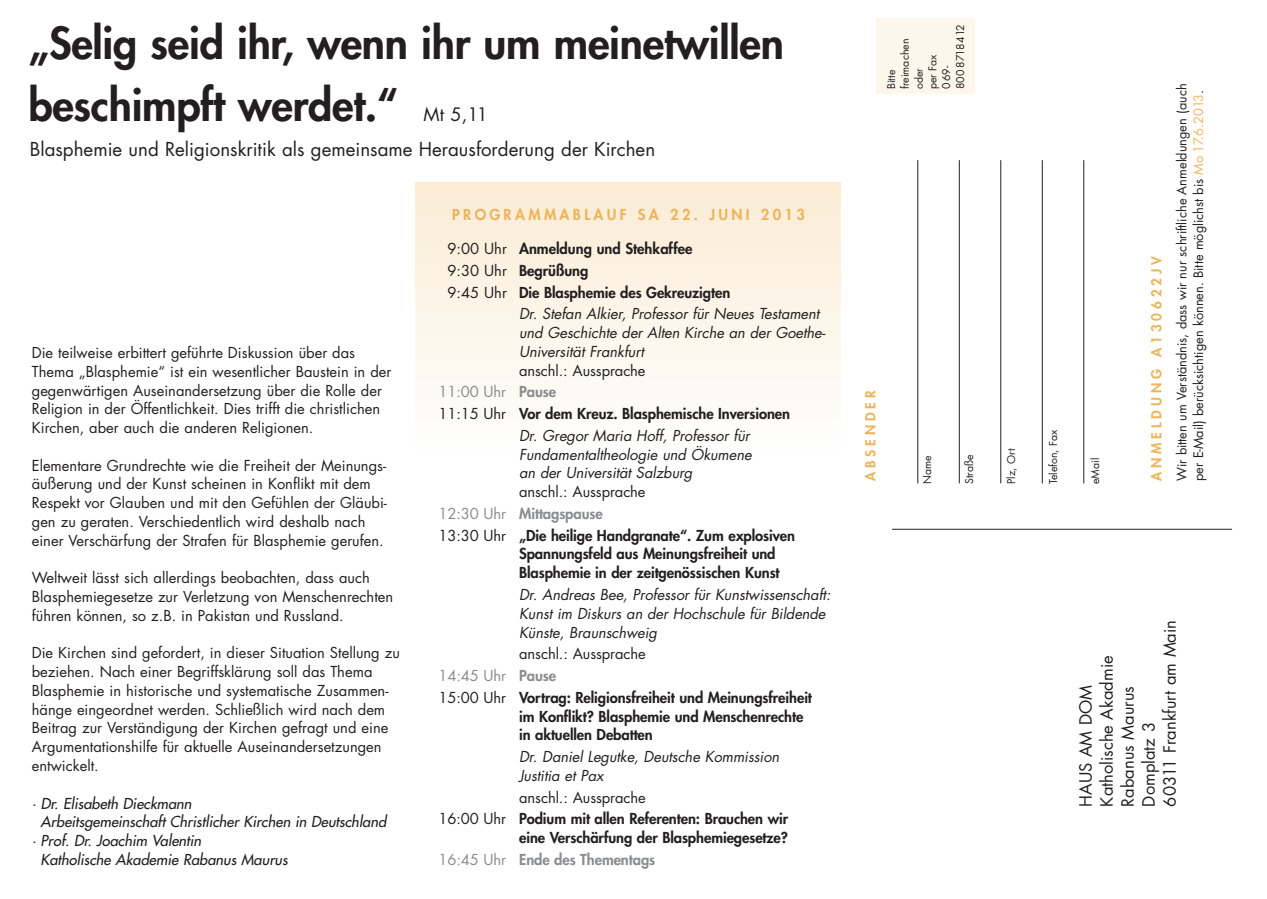
<style>
.page{position:relative;width:1267px;height:899px;background:#fff}
.page>*{position:absolute;margin:0;border:0;box-sizing:border-box;transform-origin:0 0}
.t1{font:800 42.9px/61.5px "Futura LT";letter-spacing:-.005em;color:#231f20}
.t2{font:18.6px "Futura LT";color:#231f20}
.t3{font:18px "Futura LT";color:#231f20}
.t4{font:16.5px/21px "Futura LT";color:#231f20}
.t5{font:14.7px/18.8px "Futura LT";color:#231f20}
.t6{font:800 14.7px/21.8px "Futura LT";letter-spacing:-.005em;color:#231f20}
.t7{font:italic 14.7px/18.8px "Futura LT";letter-spacing:-.005em;color:#231f20}
.t8{font:italic 14.7px "Futura LT";color:#231f20}
.t9{font:800 14.7px "Futura LT";letter-spacing:.225em;color:#eeb45b}
.t10{font:14.7px "Futura LT";letter-spacing:-.005em;color:#8a8c8f}
.t11{font:800 13.5px "Futura LT";letter-spacing:.29em;color:#eeb45b}
.t12{font:12.75px/16.5px "Futura LT";color:#231f20}
.t13{font:10.5px/13.8px "Futura LT";color:#231f20}
.s1{font-weight:400}
.s2{font-weight:800}
.s3{font-weight:400;color:#8a8c8f}
.s4{color:#8a8c8f}
.s5{color:#eeb45b}
</style>
<div class="page">
<div style="left:415px;top:182px;width:425px;height:269px;background:linear-gradient(to bottom,#fbecd4,#fefefe)"></div>
<div style="left:876px;top:18px;width:98px;height:76px;background:#fcf6eb"></div>
<hr style="left:892px;top:528px;width:339px;height:1px;background:#231f20">
<hr style="left:917px;top:160px;width:1px;height:323px;background:#231f20">
<hr style="left:958px;top:160px;width:1px;height:323px;background:#231f20">
<hr style="left:1000px;top:160px;width:1px;height:323px;background:#231f20">
<hr style="left:1041px;top:160px;width:1px;height:323px;background:#231f20">
<hr style="left:1083px;top:160px;width:1px;height:323px;background:#231f20">
<h1 class="t1" style="left:28px;top:18px;width:757px">„Selig seid ihr, wenn ihr um meinetwillen beschimpft werdet.“</h1>
<p class="t3" style="left:423px;top:106px;width:66px">Mt 5,11</p>
<p class="t2" style="left:30px;top:141px;width:626px">Blasphemie und Religionskritik als gemeinsame Herausforderung der Kirchen</p>
<p class="t5" style="left:32px;top:344px;width:361px">Die teilweise erbittert geführte Diskussion über das Thema „Blasphemie“ ist ein wesentlicher Baustein in der gegenwärtigen Auseinandersetzung über die Rolle der Religion in der Öffentlichkeit. Dies trifft die christlichen Kirchen, aber auch die anderen Religionen.</p>
<p class="t5" style="left:32px;top:457px;width:357px">Elementare Grundrechte wie die Freiheit der Meinungs - äußerung und der Kunst scheinen in Konflikt mit dem Respekt vor Glauben und mit den Gefühlen der Gläubi - gen zu geraten. Verschiedentlich wird deshalb nach einer Ver schärfung der Strafen für Blasphemie gerufen.</p>
<p class="t5" style="left:32px;top:569px;width:363px">Weltweit lässt sich allerdings beobachten, dass auch<br>Blasphemiegesetze zur Verletzung von Menschenrechten führen können, so z.B. in Pakistan und Russland.</p>
<p class="t5" style="left:32px;top:644px;width:369px">Die Kirchen sind gefordert, in dieser Situation Stellung zu beziehen. Nach einer Begriffsklärung soll das Thema Blasphemie in historische und systematische Zusammen - hänge eingeordnet werden. Schließlich wird nach dem Beitrag zur Verständigung der Kirchen gefragt und eine Argumentationshilfe für aktuelle Auseinandersetzungen entwickelt.</p>
<p class="t8" style="left:32px;top:795px;width:161px">· Dr. Elisabeth Dieckmann</p>
<p class="t8" style="left:41px;top:814px;width:347px">Arbeitsgemeinschaft Christlicher Kirchen in Deutschland</p>
<p class="t8" style="left:32px;top:833px;width:171px">· Prof. Dr. Joachim Valentin</p>
<p class="t8" style="left:41px;top:851px;width:248px">Katholische Akademie Rabanus Maurus</p>
<p class="t9" style="left:452px;top:208px;width:354px">PROGRAMMABLAUF SA 22. JUNI 2013</p>
<p class="t6" style="left:447px;top:239px;width:246px"><span class="s1">9:00 Uhr</span> Anmeldung und Stehkaffee</p>
<p class="t6" style="left:447px;top:261px;width:142px"><span class="s1">9:30 Uhr</span> Begrüßung</p>
<p class="t6" style="left:447px;top:283px;width:284px"><span class="s1">9:45 Uhr</span> Die Blasphemie des Gekreuzigten</p>
<p class="t7" style="left:519px;top:306px;width:302px">Dr. Stefan Alkier, Professor für Neues Testament</p>
<p class="t7" style="left:519px;top:324px;width:308px">und Geschichte der Alten Kirche an der Goethe-<br>Universität Frankfurt</p>
<p class="t5" style="left:519px;top:362px;width:128px">anschl.: Aussprache</p>
<p class="t10" style="left:438px;top:385px;width:119px">11:00 Uhr <span class="s2">Pause</span></p>
<p class="t6" style="left:438px;top:404px;width:353px"><span class="s1">11:15 Uhr</span> Vor dem Kreuz. Blasphemische Inversionen</p>
<p class="t7" style="left:519px;top:427px;width:232px">Dr. Gregor Maria Hoff, Professor für</p>
<p class="t7" style="left:519px;top:446px;width:234px">Fundamentaltheologie und Ökumene an der Universität Salzburg</p>
<p class="t6" style="left:438px;top:482px;width:358px;text-indent:81px"><span class="s1">anschl.: Aussprache<br></span><span class="s3">12:30 Uhr</span> <span class="s4">Mittagspause<br></span><span class="s1">13:30 Uhr</span> „Die heilige Handgranate“. Zum explosiven</p>
<p class="t6" style="left:519px;top:546px;width:262px;line-height:18.8px">Spannungsfeld aus Meinungsfreiheit und<br>Blasphemie in der zeitgenössischen Kunst</p>
<p class="t7" style="left:519px;top:586px;width:313px">Dr. Andreas Bee, Professor für Kunstwissenschaft:<br>Kunst im Diskurs an der Hochschule für Bildende<br>Künste, Braunschweig</p>
<p class="t6" style="left:438px;top:644px;width:375px;text-indent:81px"><span class="s1">anschl.: Aussprache<br></span><span class="s3">14:45 Uhr</span> <span class="s4">Pause<br></span><span class="s1">15:00 Uhr</span> Vortrag: Religionsfreiheit und Meinungsfreiheit</p>
<p class="t6" style="left:519px;top:708px;width:286px;line-height:18.8px">im Konflikt? Blasphemie und Menschenrechte in aktuellen Debatten</p>
<p class="t7" style="left:519px;top:748px;width:262px">Dr. Daniel Legutke, Deutsche Kommission<br>Justitia et Pax</p>
<p class="t6" style="left:438px;top:787px;width:351px;text-indent:81px"><span class="s1">anschl.: Aussprache<br>16:00 Uhr</span> Podium mit allen Referenten: Brauchen wir</p>
<p class="t6" style="left:438px;top:828px;width:351px;text-indent:81px">eine Verschärfung der Blasphemiegesetze?<br><span class="s3">16:45 Uhr</span> <span class="s4">Ende des Thementags</span></p>
<p class="t13" style="left:885px;top:89px;width:66px;rotate:-90deg">Bitte freimachen oder<br>per Fax<br>069-<br>800 8718412</p>
<p class="t11" style="left:865px;top:481px;width:92px;rotate:-90deg">ABSENDER</p>
<p class="t13" style="left:921px;top:484px;width:30px;rotate:-90deg">Name</p>
<p class="t13" style="left:963px;top:484px;width:31px;rotate:-90deg">Straße</p>
<p class="t13" style="left:1005px;top:484px;width:37px;rotate:-90deg">Plz, Ort</p>
<p class="t13" style="left:1047px;top:484px;width:56px;rotate:-90deg">Telefon, Fax</p>
<p class="t13" style="left:1089px;top:484px;width:28px;rotate:-90deg">eMail</p>
<p class="t11" style="left:1151px;top:481px;width:226px;rotate:-90deg">ANMELDUNG A130622JV</p>
<p class="t12" style="left:1174px;top:481px;width:399px;rotate:-90deg">Wir bitten um Verständnis, dass wir nur schriftliche Anmeldungen (auch per E-Mail) berücksichtigen können. Bitte möglichst bis <span class="s5">Mo 17.6.2013</span>.</p>
<p class="t4" style="left:1076px;top:806px;width:188px;rotate:-90deg">HAUS AM DOM<br>Katholische Akadmie<br>Rabanus Maurus<br>Domplatz 3<br>60311 Frankfurt am Main</p>
</div>
